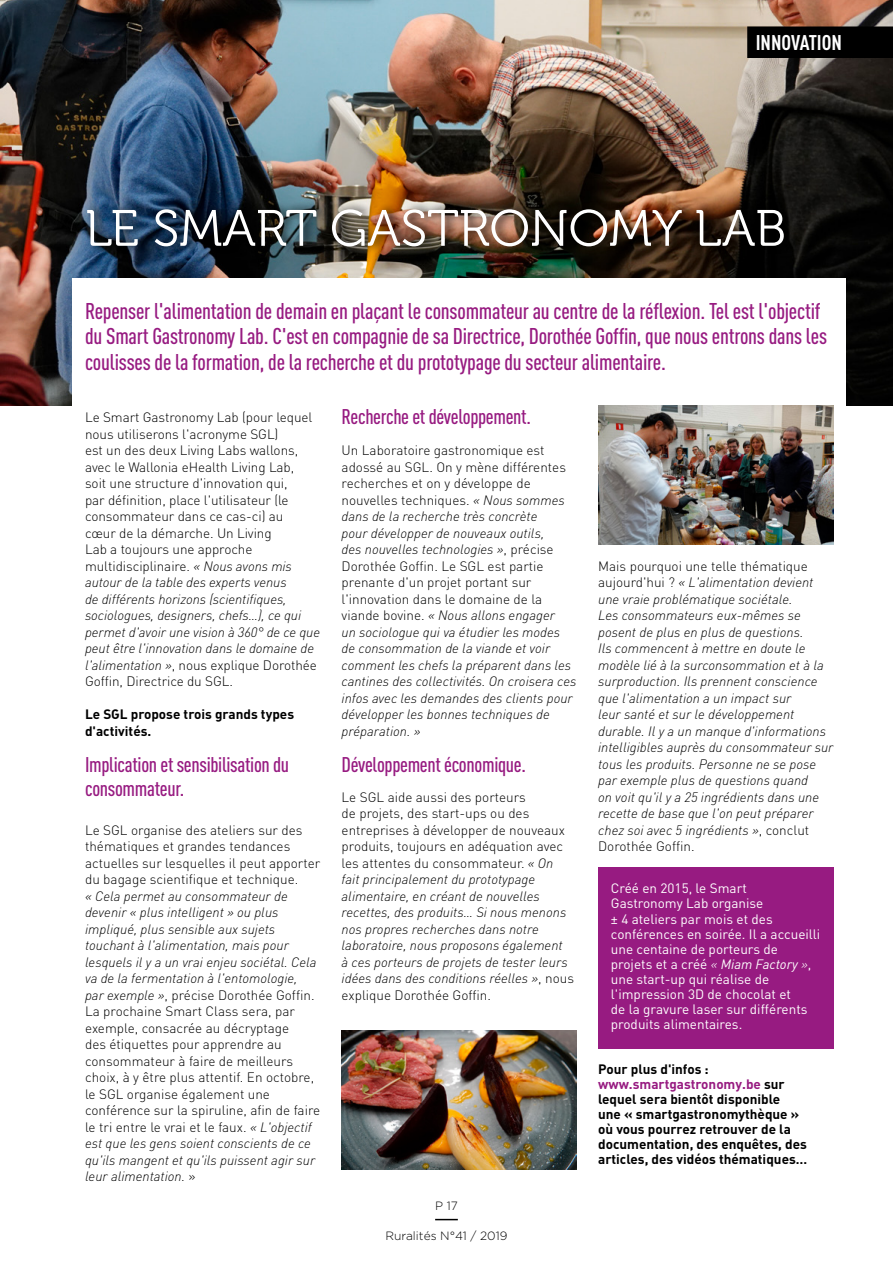
<style>
.page{position:relative;width:893px;height:1263px;background:#fff}
.page>*{position:absolute;margin:0;border:0;box-sizing:border-box;transform-origin:0 0}
.t1{font:51px "Museo 300";color:#fff}
.t2{font:500 22.5px/25.5px "DIN Cond";letter-spacing:-.01em;color:#971b81}
.t3{font:500 21px/24px "DIN Cond";letter-spacing:-.015em;color:#971b81}
.t4{font:700 21px "DIN Cond";color:#fff}
.t5{font:italic 300 13.5px/16.5px "DIN";color:#000}
.t6{font:300 13.5px/16.5px "DIN";letter-spacing:-.005em;color:#000}
.t7{font:13.5px/15px "DIN";color:#fff}
.t8{font:700 13.5px/15px "DIN";color:#000}
.t9{font:300 12px "Gotham";color:#000}
.s1{font-style:italic}
.s2{font-style:normal}
.s3{font-weight:300;font-style:italic}
.s4{color:#971b81}
</style>
<div class="page">
<svg style="left:435px;top:1219px;width:23px;height:1px"></svg>
<img style="left:0;top:0;width:893px;height:406px">
<div style="left:72px;top:278px;width:774px;height:129px;background:#fff"></div>
<div style="left:84px;top:201px;width:712px;height:54px;background:#000;opacity:.85"></div>
<div style="left:747px;top:26px;width:146px;height:32px;background:#000"></div>
<div style="left:598px;top:868px;width:235px;height:181px;background:#971b81"></div>
<img style="left:598px;top:406px;width:235px;height:138px">
<img style="left:342px;top:1031px;width:235px;height:138px">
<h3 class="t4" style="left:756px;top:30px;width:88px">INNOVATION</h3>
<h1 class="t1" style="left:85px;top:201px;width:703px">LE SMART GASTRONOMY LAB</h1>
<p class="t2" style="left:85px;top:298px;width:743px">Repenser l'alimentation de demain en plaçant le consommateur au centre de la réflexion. Tel est l'objectif du Smart Gastronomy Lab. C'est en compagnie de sa Directrice, Dorothée Goffin, que nous entrons dans les coulisses de la formation, de la recherche et du prototypage du secteur alimentaire.</p>
<p class="t6" style="left:85px;top:409px;width:237px">Le Smart Gastronomy Lab (pour lequel nous utiliserons l'acronyme SGL)<br>est un des deux Living Labs wallons, avec le Wallonia eHealth Living Lab,<br>soit une structure d'innovation qui,<br>par définition, place l'utilisateur (le consommateur dans ce cas-ci) au<br>cœur de la démarche. Un Living<br>Lab a toujours une approche multidisciplinaire. <span class="s1">« Nous avons mis autour de la table des experts venus<br>de différents horizons (scientifiques, sociologues, designers, chefs…), ce qui permet d'avoir une vision à 360° de ce que peut être l'innovation dans le domaine de l'alimentation »</span>, nous explique Dorothée Goffin, Directrice du SGL.</p>
<p class="t8" style="left:85px;top:705px;width:211px;line-height:16.5px">Le SGL propose trois grands types d'activités.</p>
<h3 class="t3" style="left:85px;top:752px;width:206px">Implication et sensibilisation du consommateur.</h3>
<p class="t6" style="left:85px;top:821px;width:237px">Le SGL organise des ateliers sur des thématiques et grandes tendances actuelles sur lesquelles il peut apporter du bagage scientifique et technique.</p>
<p class="t5" style="left:85px;top:887px;width:237px">« Cela permet au consommateur de devenir « plus intelligent » ou plus impliqué, plus sensible aux sujets touchant à l'alimentation, mais pour lesquels il y a un vrai enjeu sociétal. Cela va de la fermentation à l'entomologie,<br>par exemple »<span class="s2">, précise Dorothée Goffin.<br>La prochaine Smart Class sera, par exemple, consacrée au décryptage<br>des étiquettes pour apprendre au consommateur à faire de meilleurs choix, à y être plus attentif. En octobre, le SGL organise également une conférence sur la spiruline, afin de faire le tri entre le vrai et le faux.</span> « L'objectif est que les gens soient conscients de ce qu'ils mangent et qu'ils puissent agir sur leur alimentation. <span class="s2">»</span></p>
<h3 class="t3" style="left:342px;top:404px;width:191px">Recherche et développement.</h3>
<p class="t5" style="left:342px;top:442px;width:236px"><span class="s2">Un Laboratoire gastronomique est adossé au SGL. On y mène différentes recherches et on y développe de nouvelles techniques.</span> « Nous sommes dans de la recherche très concrète<br>pour développer de nouveaux outils,<br>des nouvelles technologies »<span class="s2">, précise Dorothée Goffin. Le SGL est partie prenante d'un projet portant sur l'innovation dans le domaine de la viande bovine.</span> « Nous allons engager<br>un sociologue qui va étudier les modes de consommation de la viande et voir comment les chefs la préparent dans les cantines des collectivités. On croisera ces infos avec les demandes des clients pour développer les bonnes techniques de préparation. »</p>
<h3 class="t3" style="left:342px;top:752px;width:186px">Développement économique.</h3>
<p class="t5" style="left:342px;top:788px;width:234px"><span class="s2">Le SGL aide aussi des porteurs<br>de projets, des start-ups ou des entreprises à développer de nouveaux produits, toujours en adéquation avec les attentes du consommateur.</span> « On fait principalement du prototypage alimentaire, en créant de nouvelles recettes, des produits… Si nous menons nos propres recherches dans notre laboratoire, nous proposons également<br>à ces porteurs de projets de tester leurs idées dans des conditions réelles »<span class="s2">, nous explique Dorothée Goffin.</span></p>
<p class="t5" style="left:598px;top:557px;width:237px"><span class="s2">Mais pourquoi une telle thématique aujourd'hui ?</span> « L'alimentation devient une vraie problématique sociétale.<br>Les consommateurs eux-mêmes se posent de plus en plus de questions.<br>Ils commencent à mettre en doute le modèle lié à la surconsommation et à la surproduction. Ils prennent conscience que l'alimentation a un impact sur<br>leur santé et sur le développement durable. Il y a un manque d'informations intelligibles auprès du consommateur sur tous les produits. Personne ne se pose par exemple plus de questions quand<br>on voit qu'il y a 25 ingrédients dans une recette de base que l'on peut préparer chez soi avec 5 ingrédients »<span class="s2">, conclut Dorothée Goffin.</span></p>
<p class="t7" style="left:611px;top:881px;width:211px">Créé en 2015, le Smart<br>Gastronomy Lab organise<br>± 4 ateliers par mois et des conférences en soirée. Il a accueilli une centaine de porteurs de projets et a créé <span class="s3">«</span> <span class="s1">Miam Factory</span> <span class="s3">»</span>, une start-up qui réalise de l'impression 3D de chocolat et<br>de la gravure laser sur différents produits alimentaires.</p>
<p class="t8" style="left:598px;top:1061px;width:211px">Pour plus d'infos : <span class="s4">www.smartgastronomy.be</span> sur lequel sera bientôt disponible<br>une « smartgastronomythèque » où vous pourrez retrouver de la documentation, des enquêtes, des articles, des vidéos thématiques…</p>
<p class="t9" style="left:435px;top:1199px;width:24px">P 17</p>
<p class="t9" style="left:386px;top:1229px;width:123px">Ruralités N°41 / 2019</p>
</div>
